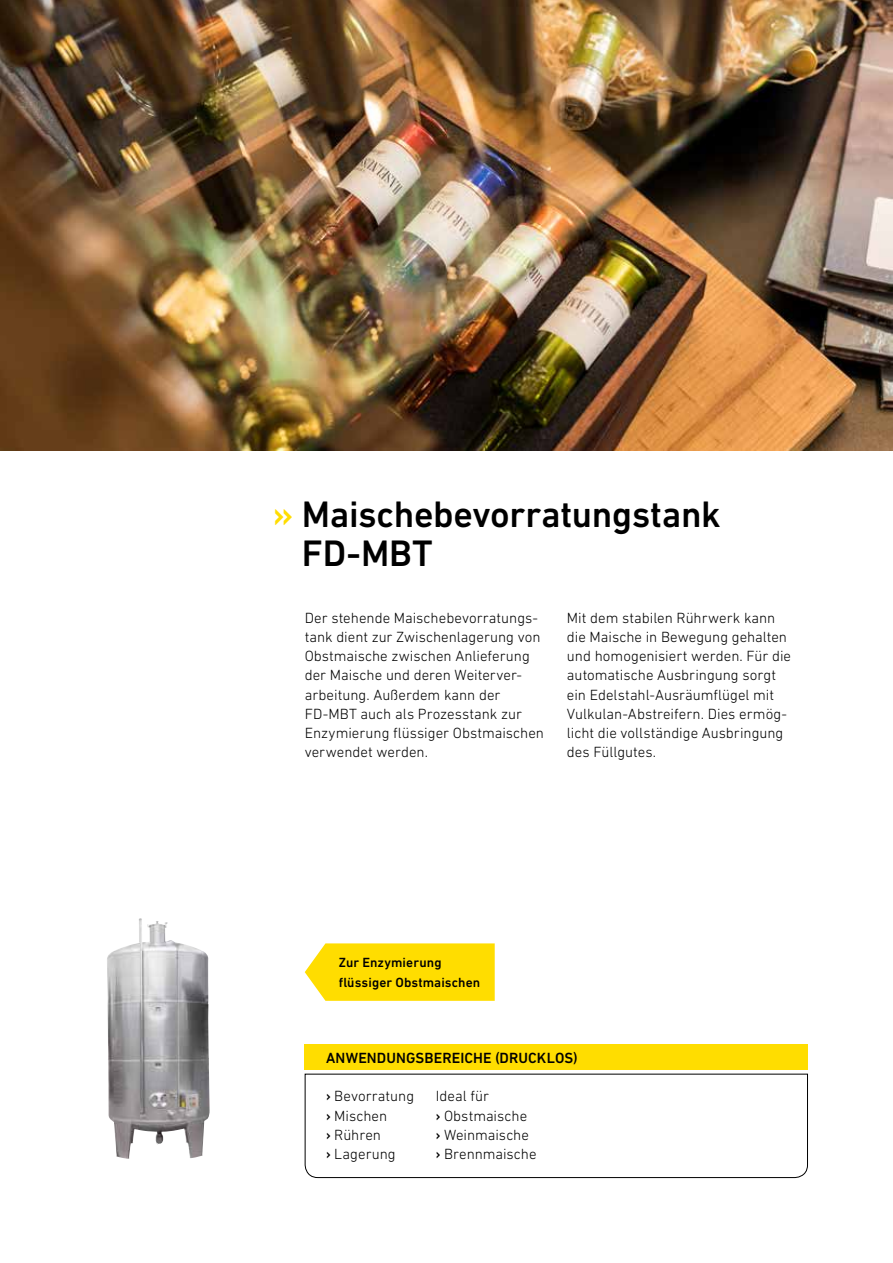
<style>
.page{position:relative;width:893px;height:1263px;background:#fff}
.page>*{position:absolute;margin:0;border:0;box-sizing:border-box;transform-origin:0 0}
.t1{font:500 37.5px/38.2px "DIN Next LT Pro";letter-spacing:-.01em;color:#000}
.t2{font:300 15px/19.2px "DIN Next LT Pro";color:#000}
.t3{font:500 15px "DIN Next LT Pro";letter-spacing:.005em;color:#000}
.t4{font:500 13.5px/19.2px "DIN Next LT Pro";letter-spacing:.01em;color:#000}
.s1{color:#fd0}
.s2{font-weight:500}
</style>
<div class="page">
<img style="left:107px;top:918px;width:103px;height:241px">
<svg style="left:305px;top:943px;width:190px;height:58px;background:#ffdf10"></svg>
<div style="left:305px;top:1044px;width:503px;height:25px;background:#fd0"></div>
<svg style="left:304px;top:1073px;width:504px;height:105px"></svg>
<img style="left:0;top:0;width:893px;height:451px">
<h1 class="t1" style="left:302px;top:495px;width:420px;text-indent:-29px"><span class="s1">»</span> Maischebevorratungstank<br>FD-MBT</h1>
<p class="t2" style="left:305px;top:608px;width:241px">Der stehende Maischebevorratungs&shy;tank dient zur Zwischenlagerung von<br>Obstmaische zwischen Anlieferung der Maische und deren Weiterver--- arbeitung. Außerdem kann der<br>FD-MBT auch als Prozesstank zur<br>Enzymierung flüssiger Obstmaischen verwendet werden.</p>
<p class="t2" style="left:567px;top:608px;width:226px">Mit dem stabilen Rührwerk kann die Maische in Bewegung gehalten und homogenisiert werden. Für die automatische Ausbringung sorgt ein Edelstahl-Ausräumflügel mit<br>Vulkulan-Abstreifern. Dies ermög&shy;licht die vollständige Ausbringung des Füllgutes.</p>
<p class="t4" style="left:339px;top:953px;width:143px">Zur Enzymierung flüssiger Obstmaischen</p>
<p class="t3" style="left:326px;top:1049px;width:253px">ANWENDUNGSBEREICHE (DRUCKLOS)</p>
<p class="t2" style="left:326px;top:1086px;width:90px"><span class="s2">›</span> Bevorratung <span class="s2">›</span> Mischen<br><span class="s2">›</span> Rühren<br><span class="s2">›</span> Lagerung</p>
<p class="t2" style="left:436px;top:1086px;width:102px">Ideal für<br><span class="s2">›</span> Obstmaische<br><span class="s2">›</span> Weinmaische <span class="s2">›</span> Brennmaische</p>
</div>
